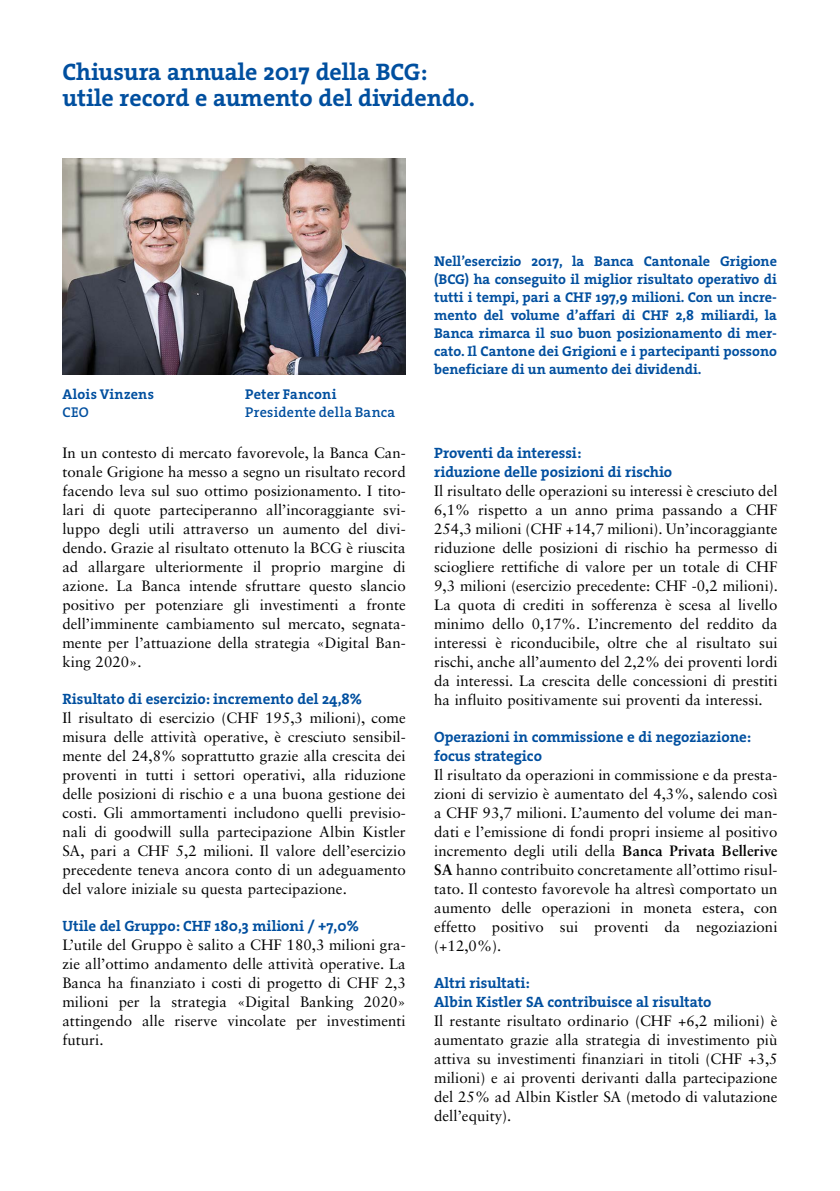
<style>
.page{position:relative;width:840px;height:1191px;background:#fff}
.page>*{position:absolute;margin:0;border:0;box-sizing:border-box;transform-origin:0 0}
.t1{font:24px/26px "The Serif HP7 Bld";color:#004f9f}
.t2{font:15px/19px "Sabon LT Std";letter-spacing:.005em;color:#000;text-align:justify}
.t3{font:15px/19px "The Serif HP7 Bld";color:#004f9f}
.t4{font:14.2px/18px "The Serif HP7 Bld";color:#004f9f;text-align:justify}
.t5{font:14.2px "The Serif HP6 Se Bld";letter-spacing:.015em;color:#004f9f}
.t6{font:14.2px "The Serif HP7 Bld";letter-spacing:.02em;color:#004f9f}
.s1{font-weight:700}
</style>
<div class="page">
<img style="left:62px;top:159px;width:343px;height:215px">
<h1 class="t1" style="left:62px;top:59px;width:414px">Chiusura annuale 2017 della BCG: utile record e aumento del dividendo.</h1>
<p class="t6" style="left:62px;top:385px;width:93px">Alois Vinzens</p>
<p class="t5" style="left:62px;top:403px;width:28px">CEO</p>
<p class="t2" style="left:62px;top:443px;width:345px">In un contesto di mercato favorevole, la Banca Can&shy;tonale Grigione ha messo a segno un risultato record facendo leva sul suo ottimo posizionamento. I tito&shy;lari di quote parteciperanno all’incoraggiante svi&shy;luppo degli utili attraverso un aumento del divi&shy;dendo. Grazie al risultato ottenuto la BCG è riuscita ad allargare ulteriormente il proprio margine di azione. La Banca intende sfruttare questo slancio positivo per potenziare gli investimenti a fronte dell’imminente cambiamento sul mercato, segnata&shy;mente per l’attuazione della strategia «Digital Ban&shy;king 2020».</p>
<p class="t3" style="left:62px;top:689px;width:301px">Risultato di esercizio: incremento del 24,8%</p>
<p class="t2" style="left:62px;top:708px;width:345px">Il risultato di esercizio (CHF 195,3 milioni), come misura delle attività operative, è cresciuto sensibil&shy;mente del 24,8% soprattutto grazie alla crescita dei proventi in tutti i settori operativi, alla riduzione delle posizioni di rischio e a una buona gestione dei costi. Gli ammortamenti includono quelli previsio&shy;nali di goodwill sulla partecipazione Albin Kistler SA, pari a CHF 5,2 milioni. Il valore dell’esercizio precedente teneva ancora conto di un adeguamento del valore iniziale su questa partecipazione.</p>
<p class="t3" style="left:62px;top:916px;width:298px">Utile del Gruppo: CHF 180,3 milioni / +7,0%</p>
<p class="t2" style="left:62px;top:935px;width:345px">L’utile del Gruppo è salito a CHF 180,3 milioni gra&shy;zie all’ottimo andamento delle attività operative. La Banca ha finanziato i costi di progetto di CHF 2,3 milioni per la strategia «Digital Banking 2020» attingendo alle riserve vincolate per investimenti futuri.</p>
<p class="t4" style="left:245px;top:385px;width:93px">Peter Fanconi</p>
<p class="t5" style="left:245px;top:403px;width:151px">Presidente della Banca</p>
<p class="t4" style="left:434px;top:252px;width:344px">Nell’esercizio 2017, la Banca Cantonale Grigione (BCG) ha conseguito il miglior risultato operativo di tutti i tempi, pari a CHF 197,9 milioni. Con un incre&shy;mento del volume d’affari di CHF 2,8 miliardi, la Banca rimarca il suo buon posizionamento di mer&shy;cato. Il Cantone dei Grigioni e i partecipanti possono beneficiare di un aumento dei dividendi.</p>
<p class="t3" style="left:434px;top:443px;width:239px">Proventi da interessi:<br>riduzione delle posizioni di rischio</p>
<p class="t2" style="left:434px;top:481px;width:345px">Il risultato delle operazioni su interessi è cresciuto del 6,1% rispetto a un anno prima passando a CHF 254,3 milioni (CHF +14,7 milioni). Un’incoraggiante riduzione delle posizioni di rischio ha permesso di sciogliere rettifiche di valore per un totale di CHF 9,3 milioni (esercizio precedente: CHF -0,2 milioni).<br>La quota di crediti in sofferenza è scesa al livello minimo dello 0,17%. L’incremento del reddito da interessi è riconducibile, oltre che al risultato sui rischi, anche all’aumento del 2,2% dei proventi lordi da interessi. La crescita delle concessioni di prestiti ha influito positivamente sui proventi da interessi.</p>
<p class="t3" style="left:434px;top:727px;width:318px">Operazioni in commissione e di negoziazione: focus strategico</p>
<p class="t2" style="left:434px;top:765px;width:345px">Il risultato da operazioni in commissione e da presta&shy;zioni di servizio è aumentato del 4,3%, salendo così a CHF 93,7 milioni. L’aumento del volume dei man&shy;dati e l’emissione di fondi propri insieme al positivo incremento degli utili della <span class="s1">Banca Privata Bellerive SA</span> hanno contribuito concretamente all’ottimo risul&shy;tato. Il contesto favorevole ha altresì comportato un aumento delle operazioni in moneta estera, con effetto positivo sui proventi da negoziazioni (+12,0%).</p>
<p class="t3" style="left:434px;top:973px;width:279px">Altri risultati:<br>Albin Kistler SA contribuisce al risultato</p>
<p class="t2" style="left:434px;top:1011px;width:345px">Il restante risultato ordinario (CHF +6,2 milioni) è aumentato grazie alla strategia di investimento più attiva su investimenti finanziari in titoli (CHF +3,5 milioni) e ai proventi derivanti dalla partecipazione del 25% ad Albin Kistler SA (metodo di valutazione dell’equity).</p>
</div>
